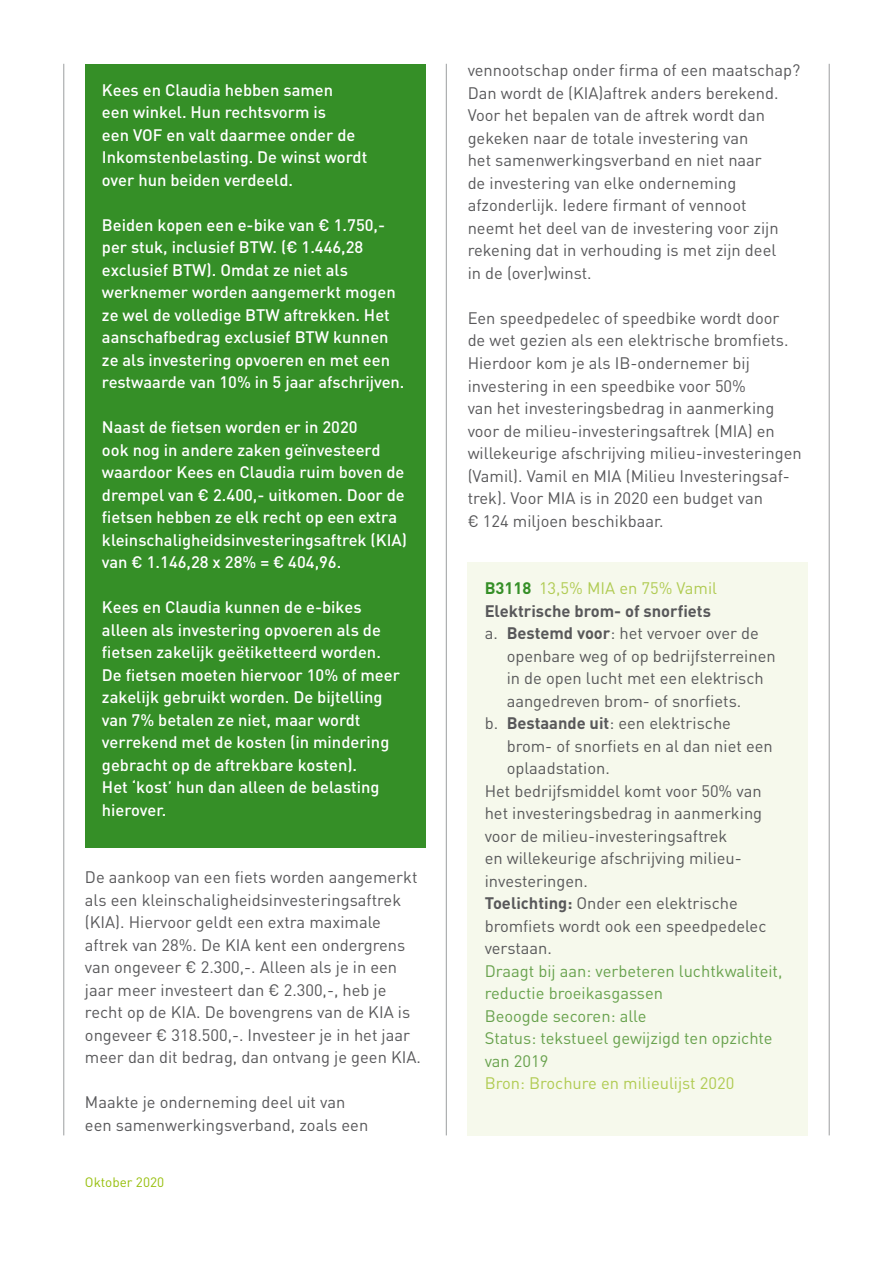
<style>
.page{position:relative;width:893px;height:1263px;background:#fff}
.page>*{position:absolute;margin:0;border:0;box-sizing:border-box;transform-origin:0 0}
.t1{font:16.5px/22.5px "DIN Pro";color:#58585a}
.t2{font:500 16.5px/22.5px "DIN Pro";color:#fff}
.t3{font:16.5px/22.5px "DIN Pro";color:#68a24d}
.t4{font:16.5px "DIN Pro";color:#b0cb52}
.t5{font:700 16.5px "DIN Pro";color:#58585a}
.t6{font:13.5px "DIN Pro";color:#97bf0d}
.s1{font-weight:700;color:#358f27}
.s2{font-weight:700}
</style>
<div class="page">
<div style="left:468px;top:562px;width:340px;height:573px;background:#f6f9ec"></div>
<hr style="left:64px;top:64px;width:1px;height:1071px;background:#9c9e9f">
<hr style="left:446px;top:64px;width:1px;height:1071px;background:#9c9e9f">
<hr style="left:829px;top:64px;width:1px;height:1071px;background:#9c9e9f">
<div style="left:85px;top:64px;width:340px;height:784px;background:#358f27"></div>
<p class="t2" style="left:102px;top:78px;width:267px">Kees en Claudia hebben samen<br>een winkel. Hun rechtsvorm is<br>een VOF en valt daarmee onder de<br>Inkomstenbelasting. De winst wordt over hun beiden verdeeld.</p>
<p class="t2" style="left:102px;top:213px;width:304px">Beiden kopen een e-bike van € 1.750,- per stuk, inclusief BTW. (€ 1.446,28 exclusief BTW). Omdat ze niet als werknemer worden aangemerkt mogen ze wel de volledige BTW aftrekken. Het aanschafbedrag exclusief BTW kunnen ze als investering opvoeren en met een restwaarde van 10% in 5 jaar afschrijven.</p>
<p class="t2" style="left:102px;top:415px;width:307px">Naast de fietsen worden er in 2020<br>ook nog in andere zaken geïnvesteerd waardoor Kees en Claudia ruim boven de drempel van € 2.400,- uitkomen. Door de fietsen hebben ze elk recht op een extra kleinschaligheidsinvesteringsaftrek (KIA) van € 1.146,28 x 28% = € 404,96.</p>
<p class="t2" style="left:102px;top:595px;width:300px">Kees en Claudia kunnen de e-bikes alleen als investering opvoeren als de fietsen zakelijk geëtiketteerd worden.<br>De fietsen moeten hiervoor 10% of meer zakelijk gebruikt worden. De bijtelling van 7% betalen ze niet, maar wordt verrekend met de kosten (in mindering gebracht op de aftrekbare kosten).<br>Het ‘kost’ hun dan alleen de belasting hierover.</p>
<p class="t1" style="left:85px;top:865px;width:338px">De aankoop van een fiets worden aangemerkt als een kleinschaligheidsinvesteringsaftrek (KIA). Hiervoor geldt een extra maximale aftrek van 28%. De KIA kent een ondergrens van ongeveer € 2.300,-. Alleen als je in een jaar meer investeert dan € 2.300,-, heb je recht op de KIA. De bovengrens van de KIA is ongeveer € 318.500,-. Investeer je in het jaar meer dan dit bedrag, dan ontvang je geen KIA.</p>
<p class="t1" style="left:85px;top:1090px;width:285px">Maakte je onderneming deel uit van een samenwerkingsverband, zoals een</p>
<p class="t6" style="left:85px;top:1172px;width:81px">Oktober 2020</p>
<p class="t1" style="left:468px;top:59px;width:334px">vennootschap onder firma of een maatschap?<br>Dan wordt de (KIA)aftrek anders berekend.<br>Voor het bepalen van de aftrek wordt dan gekeken naar de totale investering van<br>het samenwerkingsverband en niet naar<br>de investering van elke onderneming afzonderlijk. Iedere firmant of vennoot<br>neemt het deel van de investering voor zijn rekening dat in verhouding is met zijn deel<br>in de (over)winst.</p>
<p class="t1" style="left:468px;top:306px;width:335px">Een speedpedelec of speedbike wordt door<br>de wet gezien als een elektrische bromfiets.<br>Hierdoor kom je als IB-ondernemer bij investering in een speedbike voor 50%<br>van het investeringsbedrag in aanmerking voor de milieu-investeringsaftrek (MIA) en willekeurige afschrijving milieu-investeringen (Vamil). Vamil en MIA (Milieu Investeringsaf&shy;trek). Voor MIA is in 2020 een budget van<br>€ 124 miljoen beschikbaar.</p>
<p class="t4" style="left:485px;top:577px;width:234px"><span class="s1">B3118</span> 13,5% MIA en 75% Vamil</p>
<p class="t5" style="left:485px;top:598px;width:228px">Elektrische brom- of snorfiets</p>
<p class="t1" style="left:485px;top:621px;width:276px">a. <span class="s2">Bestemd voor</span>: het vervoer over de</p>
<p class="t1" style="left:507px;top:644px;width:271px">openbare weg of op bedrijfsterreinen</p>
<p class="t1" style="left:507px;top:666px;width:259px">in de open lucht met een elektrisch</p>
<p class="t1" style="left:507px;top:689px;width:236px">aangedreven brom- of snorfiets.</p>
<p class="t1" style="left:485px;top:711px;width:248px">b. <span class="s2">Bestaande uit</span>: een elektrische</p>
<p class="t1" style="left:507px;top:734px;width:268px">brom- of snorfiets en al dan niet een</p>
<p class="t1" style="left:507px;top:756px;width:105px">oplaadstation.</p>
<p class="t1" style="left:485px;top:779px;width:278px">Het bedrijfsmiddel komt voor 50% van</p>
<p class="t1" style="left:485px;top:801px;width:279px">het investeringsbedrag in aanmerking</p>
<p class="t1" style="left:485px;top:824px;width:244px">voor de milieu-investeringsaftrek</p>
<p class="t1" style="left:485px;top:846px;width:259px">en willekeurige afschrijving milieu-</p>
<p class="t1" style="left:485px;top:869px;width:105px">investeringen.</p>
<p class="t1" style="left:485px;top:891px;width:255px"><span class="s2">Toelichting:</span> Onder een elektrische</p>
<p class="t1" style="left:485px;top:914px;width:283px">bromfiets wordt ook een speedpedelec</p>
<p class="t1" style="left:485px;top:936px;width:69px">verstaan.</p>
<p class="t3" style="left:485px;top:959px;width:299px">Draagt bij aan: verbeteren luchtkwaliteit, reductie broeikasgassen<br>Beoogde secoren: alle<br>Status: tekstueel gewijzigd ten opzichte van 2019</p>
<p class="t4" style="left:485px;top:1072px;width:251px">Bron: Brochure en milieulijst 2020</p>
</div>
